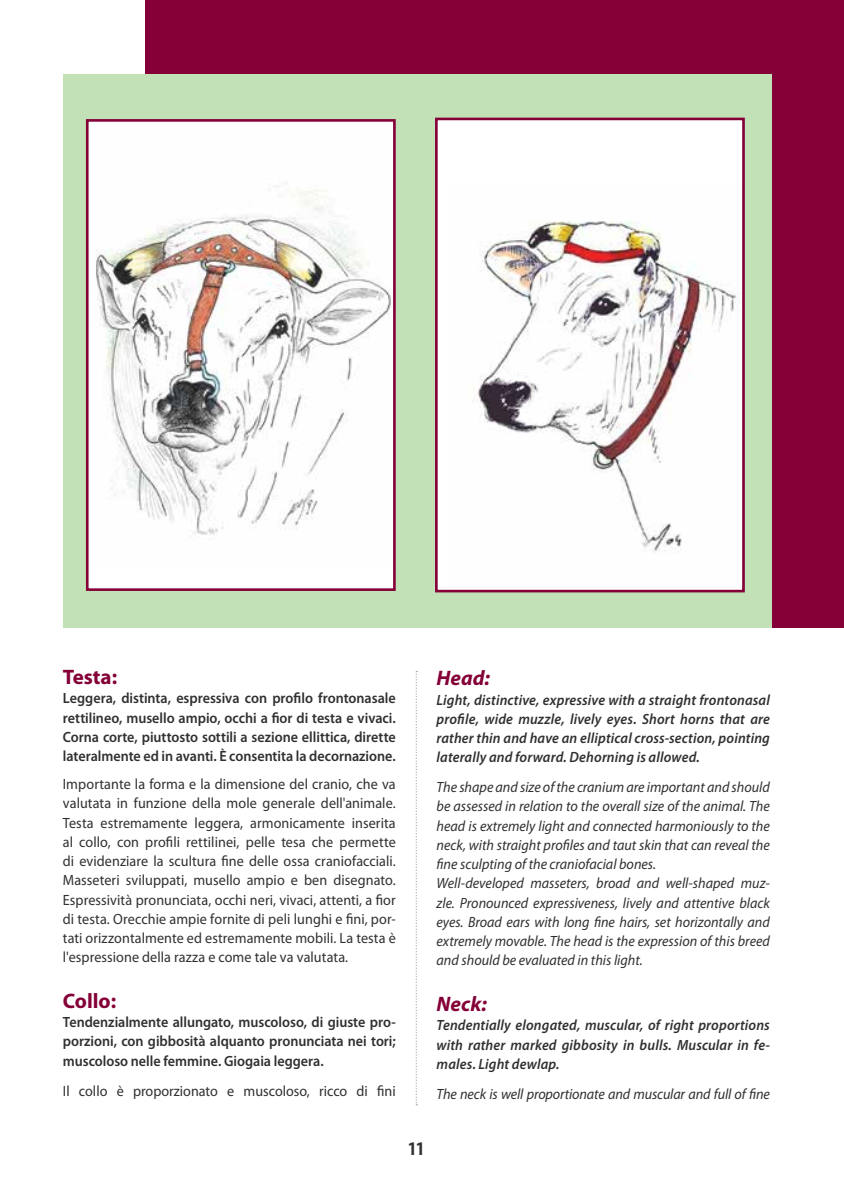
<style>
.page{position:relative;width:844px;height:1191px;background:#fff}
.page>*{position:absolute;margin:0;border:0;box-sizing:border-box;transform-origin:0 0}
.t1{font:700 21px "Myriad Pro";color:#840037}
.t2{font:italic 700 21px "Myriad Pro";color:#840037}
.t3{font:700 condensed 19.25px "Myriad Pro";color:#312f32}
.t4{font:14.88px/19.2px "Myriad Pro";color:#312f32;text-align:justify;scale:.95 1}
.t5{font:italic 14.88px/19.2px "Myriad Pro";color:#312f32;scale:.95 1}
.t6{font:600 14.88px/19.2px "Myriad Pro";color:#312f32;text-align:justify;scale:.95 1}
.t7{font:italic 600 14.88px/19.2px "Myriad Pro";letter-spacing:.01em;color:#312f32;text-align:justify;scale:.95 1}
</style>
<div class="page">
<div style="left:145px;top:0;width:698px;height:628px;background:#840037"></div>
<div style="left:63px;top:74px;width:708px;height:554px;background:#c2e1b7"></div>
<div style="left:87px;top:120px;width:307px;height:469px;background:#fff"></div>
<img style="left:96px;top:186px;width:295px;height:354px">
<div style="left:86px;top:119px;width:309px;height:472px;border:3px solid #840037"></div>
<div style="left:436px;top:119px;width:307px;height:472px;background:#fff"></div>
<img style="left:472px;top:221px;width:266px;height:331px">
<div style="left:435px;top:118px;width:309px;height:474px;border:3px solid #840037"></div>
<svg style="left:415px;top:671px;width:2px;height:434px"></svg>
<h1 class="t1" style="left:63px;top:663px;width:56px">Testa:</h1>
<p class="t6" style="left:63px;top:688px;width:352px">Leggera, distinta, espressiva con profilo frontonasale rettilineo, musello ampio, occhi a fior di testa e vivaci.<br>Corna corte, piuttosto sottili a sezione ellittica, dirette lateralmente ed in avanti. È consentita la decornazione.</p>
<p class="t4" style="left:63px;top:774px;width:352px">Importante la forma e la dimensione del cranio, che va valutata in funzione della mole generale dell'animale.<br>Testa estremamente leggera, armonicamente inserita al collo, con profili rettilinei, pelle tesa che permette di evidenziare la scultura fine delle ossa craniofacciali.<br>Masseteri sviluppati, musello ampio e ben disegnato.<br>Espressività pronunciata, occhi neri, vivaci, attenti, a fior di testa. Orecchie ampie fornite di peli lunghi e fini, por&shy;tati orizzontalmente ed estremamente mobili. La testa è l'espressione della razza e come tale va valutata.</p>
<h1 class="t1" style="left:63px;top:987px;width:55px">Collo:</h1>
<p class="t6" style="left:63px;top:1012px;width:352px">Tendenzialmente allungato, muscoloso, di giuste pro&shy;porzioni, con gibbosità alquanto pronunciata nei tori; muscoloso nelle femmine. Giogaia leggera.</p>
<p class="t4" style="left:63px;top:1080px;width:352px">Il collo è proporzionato e muscoloso, ricco di fini</p>
<h1 class="t2" style="left:436px;top:664px;width:55px">Head:</h1>
<p class="t7" style="left:436px;top:689px;width:352px">Light, distinctive, expressive with a straight frontonasal profile, wide muzzle, lively eyes. Short horns that are rather thin and have an elliptical cross-section, pointing laterally and forward. Dehorning is allowed.</p>
<p class="t5" style="left:436px;top:777px;width:352px">The shape and size of the cranium are important and should be assessed in relation to the overall size of the animal. The head is extremely light and connected harmoniously to the neck, with straight profiles and taut skin that can reveal the fine sculpting of the craniofacial bones.<br>Well-developed masseters, broad and well-shaped muz&shy;zle. Pronounced expressiveness, lively and attentive black eyes. Broad ears with long fine hairs, set horizontally and extremely movable. The head is the expression of this breed and should be evaluated in this light.</p>
<h1 class="t2" style="left:436px;top:990px;width:52px">Neck:</h1>
<p class="t7" style="left:436px;top:1015px;width:352px">Tendentially elongated, muscular, of right proportions with rather marked gibbosity in bulls. Muscular in fe&shy;males. Light dewlap.</p>
<p class="t5" style="left:436px;top:1083px;width:352px">The neck is well proportionate and muscular and full of fine</p>
<p class="t3" style="left:408px;top:1136px;width:18px">11</p>
</div>
